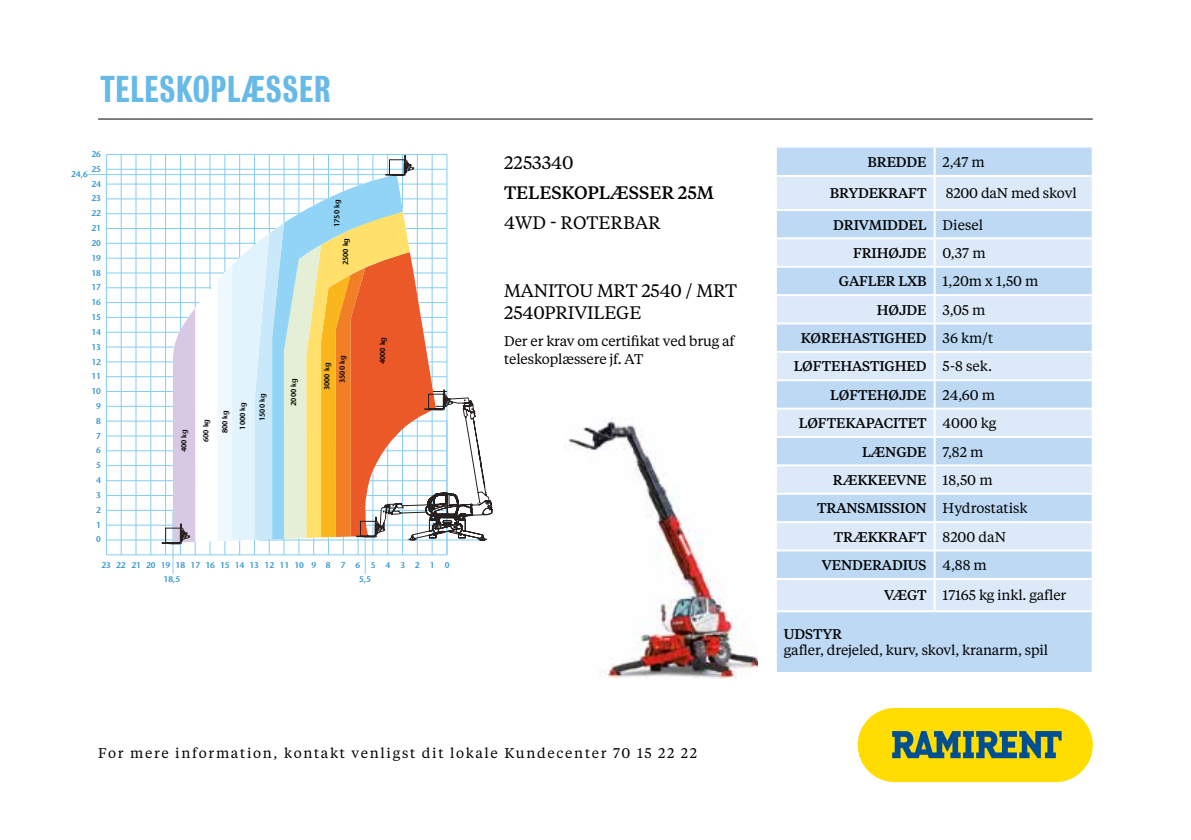
<style>
.page{position:relative;width:1191px;height:840px;background:#fff}
.page>*{position:absolute;margin:0;border:0;box-sizing:border-box;transform-origin:0 0}
.t1{font:500 34px "Bureau Grot Cond";letter-spacing:.02em;color:#67b9e8}
.t2{font:18px/22px "Tiempos Text";letter-spacing:-.01em;color:#000}
.t3{font:500 18px "Tiempos Text";letter-spacing:-.01em;color:#000}
.t4{font:500 14px "Tiempos Text";letter-spacing:-.01em;color:#000}
.t5{font:14px/18px "Tiempos Text";letter-spacing:-.01em;color:#000}
.t6{font:14px "Tiempos Text";letter-spacing:.12em;color:#000}
.t7{font:600 8.4px/14.8px "Stone Sans Std";color:#3598d4;text-align:center}
.t8{font:600 8.2px/14px "Stone Sans Std";color:#3598d4}
.t9{font:600 7.4px/15.4px "Stone Sans Std";color:#000}
.s1{font-weight:400}
.s2{font-weight:500}
</style>
<div class="page">
<div style="left:857px;top:707px;width:235px;height:74px;background:#fd0;border-radius:37px"></div>
<svg style="left:892px;top:731px;width:169px;height:26px"></svg>
<hr style="left:98px;top:119px;width:994px;height:1px;background:#000">
<div style="left:777px;top:147px;width:314px;height:524px;background:#bdd9f3"></div>
<svg style="left:777px;top:177px;width:314px;height:433px;background:#cee2f6"></svg>
<hr style="left:933px;top:147px;width:2px;height:28px;background:#fff">
<hr style="left:933px;top:177px;width:2px;height:32px;background:#fff">
<hr style="left:933px;top:211px;width:2px;height:26px;background:#fff">
<hr style="left:933px;top:239px;width:2px;height:26px;background:#fff">
<hr style="left:933px;top:267px;width:2px;height:27px;background:#fff">
<hr style="left:933px;top:296px;width:2px;height:26px;background:#fff">
<hr style="left:933px;top:352px;width:2px;height:27px;background:#fff">
<hr style="left:933px;top:381px;width:2px;height:26px;background:#fff">
<hr style="left:933px;top:409px;width:2px;height:27px;background:#fff">
<hr style="left:933px;top:438px;width:2px;height:26px;background:#fff">
<hr style="left:933px;top:466px;width:2px;height:26px;background:#fff">
<hr style="left:933px;top:494px;width:2px;height:27px;background:#fff">
<hr style="left:933px;top:523px;width:2px;height:26px;background:#fff">
<hr style="left:933px;top:551px;width:2px;height:26px;background:#fff">
<hr style="left:933px;top:579px;width:2px;height:31px;background:#fff">
<hr style="left:777px;top:175px;width:157px;height:2px;background:#fff">
<hr style="left:934px;top:175px;width:157px;height:2px;background:#fff">
<hr style="left:777px;top:237px;width:157px;height:2px;background:#fff">
<hr style="left:934px;top:237px;width:157px;height:2px;background:#fff">
<hr style="left:777px;top:294px;width:157px;height:2px;background:#fff">
<hr style="left:934px;top:294px;width:157px;height:2px;background:#fff">
<hr style="left:777px;top:350px;width:157px;height:2px;background:#fff">
<hr style="left:934px;top:350px;width:157px;height:2px;background:#fff">
<hr style="left:777px;top:407px;width:157px;height:2px;background:#fff">
<hr style="left:934px;top:407px;width:157px;height:2px;background:#fff">
<hr style="left:777px;top:464px;width:157px;height:2px;background:#fff">
<hr style="left:934px;top:464px;width:157px;height:2px;background:#fff">
<hr style="left:777px;top:521px;width:157px;height:2px;background:#fff">
<hr style="left:934px;top:521px;width:157px;height:2px;background:#fff">
<hr style="left:777px;top:577px;width:157px;height:2px;background:#fff">
<hr style="left:934px;top:577px;width:157px;height:2px;background:#fff">
<hr style="left:777px;top:209px;width:157px;height:2px;background:#fff">
<hr style="left:934px;top:209px;width:157px;height:2px;background:#fff">
<hr style="left:777px;top:265px;width:157px;height:2px;background:#fff">
<hr style="left:934px;top:265px;width:157px;height:2px;background:#fff">
<hr style="left:777px;top:322px;width:157px;height:2px;background:#fff">
<hr style="left:934px;top:322px;width:157px;height:2px;background:#fff">
<hr style="left:777px;top:379px;width:157px;height:2px;background:#fff">
<hr style="left:934px;top:379px;width:157px;height:2px;background:#fff">
<hr style="left:777px;top:436px;width:157px;height:2px;background:#fff">
<hr style="left:934px;top:436px;width:157px;height:2px;background:#fff">
<hr style="left:777px;top:492px;width:157px;height:2px;background:#fff">
<hr style="left:934px;top:492px;width:157px;height:2px;background:#fff">
<hr style="left:777px;top:549px;width:157px;height:2px;background:#fff">
<hr style="left:934px;top:549px;width:157px;height:2px;background:#fff">
<hr style="left:777px;top:610px;width:157px;height:2px;background:#fff">
<hr style="left:934px;top:610px;width:157px;height:2px;background:#fff">
<hr style="left:933px;top:324px;width:2px;height:26px;background:#fff">
<img style="left:564px;top:418px;width:193px;height:260px">
<hr style="left:121px;top:154px;width:1px;height:400px;background:#84cdf2">
<hr style="left:135px;top:154px;width:1px;height:400px;background:#84cdf2">
<hr style="left:150px;top:154px;width:1px;height:400px;background:#84cdf2">
<hr style="left:106px;top:169px;width:341px;height:1px;background:#84cdf2">
<hr style="left:106px;top:183px;width:257px;height:1px;background:#84cdf2">
<hr style="left:106px;top:198px;width:221px;height:1px;background:#84cdf2">
<hr style="left:106px;top:213px;width:193px;height:1px;background:#84cdf2">
<hr style="left:106px;top:228px;width:170px;height:1px;background:#84cdf2">
<hr style="left:106px;top:243px;width:150px;height:1px;background:#84cdf2">
<hr style="left:106px;top:257px;width:133px;height:1px;background:#84cdf2">
<hr style="left:106px;top:272px;width:118px;height:1px;background:#84cdf2">
<hr style="left:106px;top:287px;width:105px;height:1px;background:#84cdf2">
<hr style="left:106px;top:302px;width:93px;height:1px;background:#84cdf2">
<hr style="left:106px;top:317px;width:82px;height:1px;background:#84cdf2">
<hr style="left:106px;top:331px;width:73px;height:1px;background:#84cdf2">
<hr style="left:106px;top:346px;width:68px;height:1px;background:#84cdf2">
<hr style="left:106px;top:361px;width:67px;height:1px;background:#84cdf2">
<hr style="left:106px;top:376px;width:67px;height:1px;background:#84cdf2">
<hr style="left:106px;top:391px;width:67px;height:1px;background:#84cdf2">
<hr style="left:106px;top:405px;width:67px;height:1px;background:#84cdf2">
<hr style="left:106px;top:420px;width:67px;height:1px;background:#84cdf2">
<hr style="left:106px;top:435px;width:67px;height:1px;background:#84cdf2">
<hr style="left:106px;top:450px;width:67px;height:1px;background:#84cdf2">
<hr style="left:106px;top:465px;width:67px;height:1px;background:#84cdf2">
<hr style="left:106px;top:480px;width:67px;height:1px;background:#84cdf2">
<hr style="left:106px;top:495px;width:67px;height:1px;background:#84cdf2">
<hr style="left:106px;top:509px;width:67px;height:1px;background:#84cdf2">
<hr style="left:106px;top:524px;width:67px;height:1px;background:#84cdf2">
<hr style="left:106px;top:539px;width:67px;height:1px;background:#84cdf2">
<hr style="left:88px;top:174px;width:301px;height:1px;background:#84cdf2">
<hr style="left:106px;top:154px;width:341px;height:1px;background:#84cdf2">
<hr style="left:106px;top:154px;width:1px;height:400px;background:#84cdf2">
<hr style="left:106px;top:554px;width:341px;height:1px;background:#84cdf2">
<hr style="left:165px;top:154px;width:1px;height:400px;background:#84cdf2">
<hr style="left:365px;top:510px;width:1px;height:63px;background:#84cdf2">
<hr style="left:172px;top:511px;width:1px;height:62px;background:#84cdf2">
<svg style="left:173px;top:544px;width:23px;height:10px"></svg>
<svg style="left:146px;top:155px;width:71px;height:389px"></svg>
<svg style="left:217px;top:154px;width:275px;height:400px"></svg>
<h1 class="t1" style="left:100px;top:69px;width:232px">TELESKOPLÆSSER</h1>
<p class="t7" style="left:91px;top:146px;width:11px">26<br>25<br>24<br>23<br>22<br>21<br>20<br>19<br>18<br>17<br>16<br>15<br>14<br>13<br>12<br>11<br>10<br>9<br>8<br>7<br>6<br>5<br>4<br>3<br>2<br>1<br>0</p>
<p class="t8" style="left:71px;top:167px;width:18px">24,6</p>
<p class="t9" style="left:329px;top:227px;width:29px;rotate:-90deg">1750 kg</p>
<p class="t9" style="left:338px;top:265px;width:29px;rotate:-90deg">2500 kg</p>
<p class="t9" style="left:176px;top:452px;width:25px;rotate:-90deg">400 kg</p>
<p class="t9" style="left:198px;top:442px;width:25px;rotate:-90deg">600 kg</p>
<p class="t9" style="left:217px;top:433px;width:25px;rotate:-90deg">800 kg</p>
<p class="t9" style="left:235px;top:429px;width:29px;rotate:-90deg">1000 kg</p>
<p class="t9" style="left:255px;top:421px;width:29px;rotate:-90deg">1500 kg</p>
<p class="t9" style="left:286px;top:405px;width:29px;rotate:-90deg">2000 kg</p>
<p class="t9" style="left:319px;top:383px;width:29px;text-indent:-7px;rotate:-90deg">3000 kg<br>3500 kg</p>
<p class="t9" style="left:375px;top:364px;width:29px;rotate:-90deg">4000 kg</p>
<p class="t8" style="left:164px;top:558px;width:287px;text-indent:-62px">23 22 21 20 19 18 17 16 15 14 13 12 11 10 9 8 7 6 5 4 3 2 1 0<br>18,5</p>
<p class="t8" style="left:359px;top:572px;width:13px">5,5</p>
<p class="t2" style="left:504px;top:151px;width:71px">2253340</p>
<p class="t3" style="left:504px;top:180px;width:211px">TELESKOPLÆSSER 25M</p>
<p class="t2" style="left:504px;top:210px;width:158px">4WD - ROTERBAR</p>
<p class="t2" style="left:504px;top:279px;width:234px">MANITOU MRT 2540 / MRT<br>2540PRIVILEGE</p>
<p class="t5" style="left:504px;top:331px;width:232px">Der er krav om certifikat ved brug af teleskoplæssere jf. AT</p>
<p class="t6" style="left:98px;top:743px;width:600px">For mere information, kontakt venligst dit lokale Kundecenter 70 15 22 22</p>
<p class="t4" style="left:867px;top:152px;width:119px">BREDDE <span class="s1">2,47 m</span></p>
<p class="t4" style="left:829px;top:184px;width:98px">BRYDEKRAFT</p>
<p class="t5" style="left:945px;top:184px;width:132px">8200 daN med skovl</p>
<p class="t4" style="left:833px;top:215px;width:152px">DRIVMIDDEL <span class="s1">Diesel</span></p>
<p class="t4" style="left:853px;top:243px;width:134px">FRIHØJDE <span class="s1">0,37 m</span></p>
<p class="t5" style="left:839px;top:271px;width:201px"><span class="s2">GAFLER LXB</span> 1,20m x 1,50 m</p>
<p class="t4" style="left:877px;top:300px;width:110px">HØJDE <span class="s1">3,05 m</span></p>
<p class="t4" style="left:800px;top:328px;width:194px">KØREHASTIGHED <span class="s1">36 km/t</span></p>
<p class="t4" style="left:793px;top:356px;width:200px">LØFTEHASTIGHED <span class="s1">5-8 sek.</span></p>
<p class="t4" style="left:830px;top:385px;width:166px">LØFTEHØJDE <span class="s1">24,60 m</span></p>
<p class="t4" style="left:798px;top:413px;width:199px">LØFTEKAPACITET <span class="s1">4000 kg</span></p>
<p class="t4" style="left:862px;top:442px;width:123px">LÆNGDE <span class="s1">7,82 m</span></p>
<p class="t4" style="left:833px;top:470px;width:161px">RÆKKEEVNE <span class="s1">18,50 m</span></p>
<p class="t4" style="left:817px;top:498px;width:212px">TRANSMISSION <span class="s1">Hydrostatisk</span></p>
<p class="t4" style="left:834px;top:527px;width:174px">TRÆKKRAFT <span class="s1">8200 daN</span></p>
<p class="t4" style="left:822px;top:555px;width:166px">VENDERADIUS <span class="s1">4,88 m</span></p>
<p class="t5" style="left:884px;top:585px;width:184px"><span class="s2">VÆGT</span> 17165 kg inkl. gafler</p>
<p class="t4" style="left:784px;top:624px;width:60px">UDSTYR</p>
<p class="t5" style="left:784px;top:640px;width:266px">gafler, drejeled, kurv, skovl, kranarm, spil</p>
</div>
